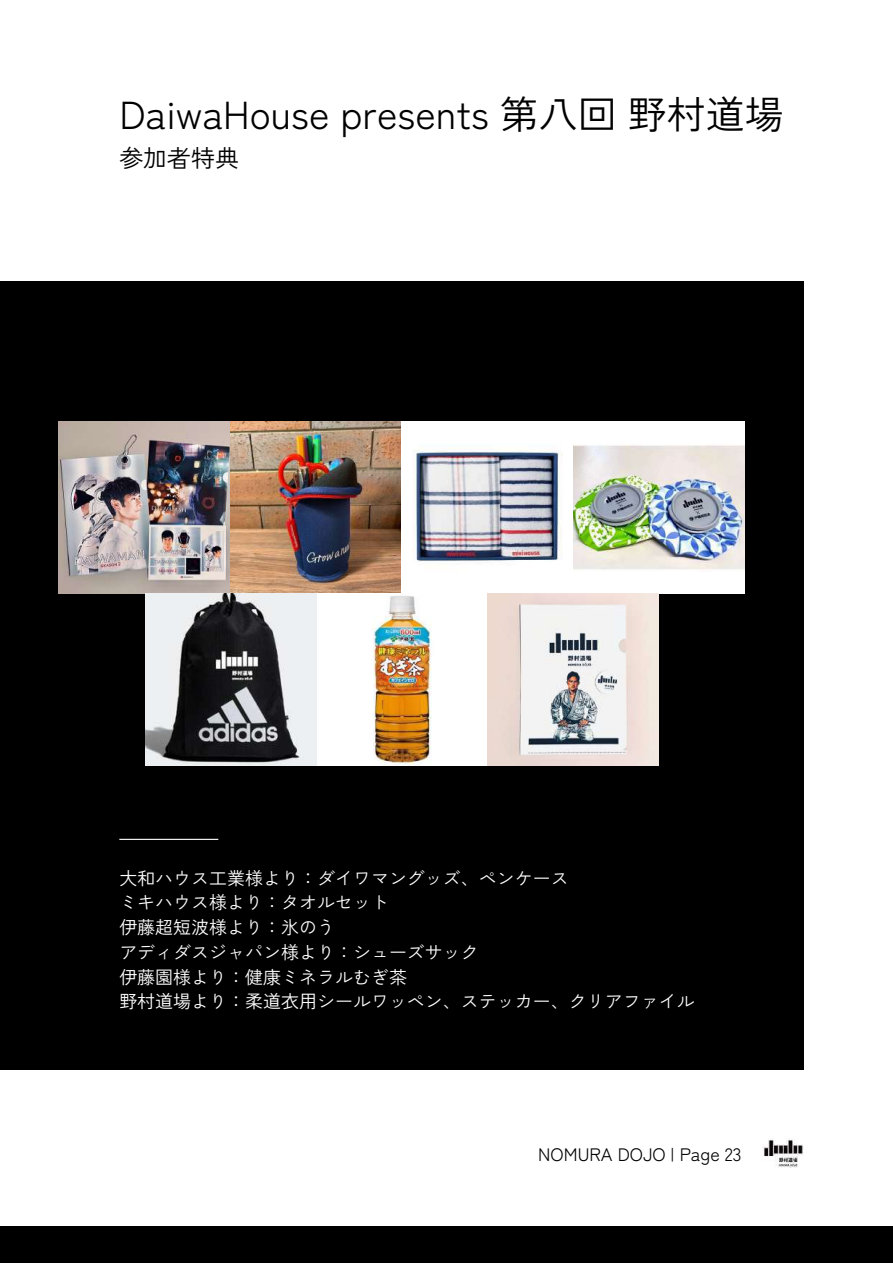
<style>
.page{position:relative;width:893px;height:1264px;background:#fff}
.page>*{position:absolute;margin:0;border:0;box-sizing:border-box;transform-origin:0 0}
.t1{font:39px "Zen Kaku Gothic New";color:#000001}
.t2{font:24px "Zen Kaku Gothic New";color:#000001}
.t3{font:18px/24.8px "Zen Kaku Gothic New";color:#fff}
.t4{font:18px "Zen Kaku Gothic New";color:#000001}
</style>
<div class="page">
<div style="left:0;top:281px;width:803px;height:788px;background:#000"></div>
<div style="left:0;top:1226px;width:892px;height:36px;background:#000"></div>
<hr style="left:119px;top:838px;width:99px;height:2px;background:#fff">
<img style="left:59px;top:422px;width:685px;height:172px">
<img style="left:145px;top:593px;width:513px;height:172px">
<img style="left:763px;top:1139px;width:40px;height:29px">
<h1 class="t1" style="left:119px;top:84px;width:665px">DaiwaHouse presents 第八回野村道場</h1>
<h2 class="t2" style="left:119px;top:139px;width:121px">参加者特典</h2>
<p class="t3" style="left:119px;top:864px;width:576px">大和ハウス工業様より：ダイワマングッズ、ペンケース<br>ミキハウス様より：タオルセット<br>伊藤超短波様より：氷のう<br>アディダスジャパン様より：シューズサック<br>伊藤園様より：健康ミネラルむぎ茶<br>野村道場より：柔道衣用シールワッペン、ステッカー、クリアファイル</p>
<p class="t4" style="left:538px;top:1139px;width:205px">NOMURA DOJO | Page 23</p>
</div>
